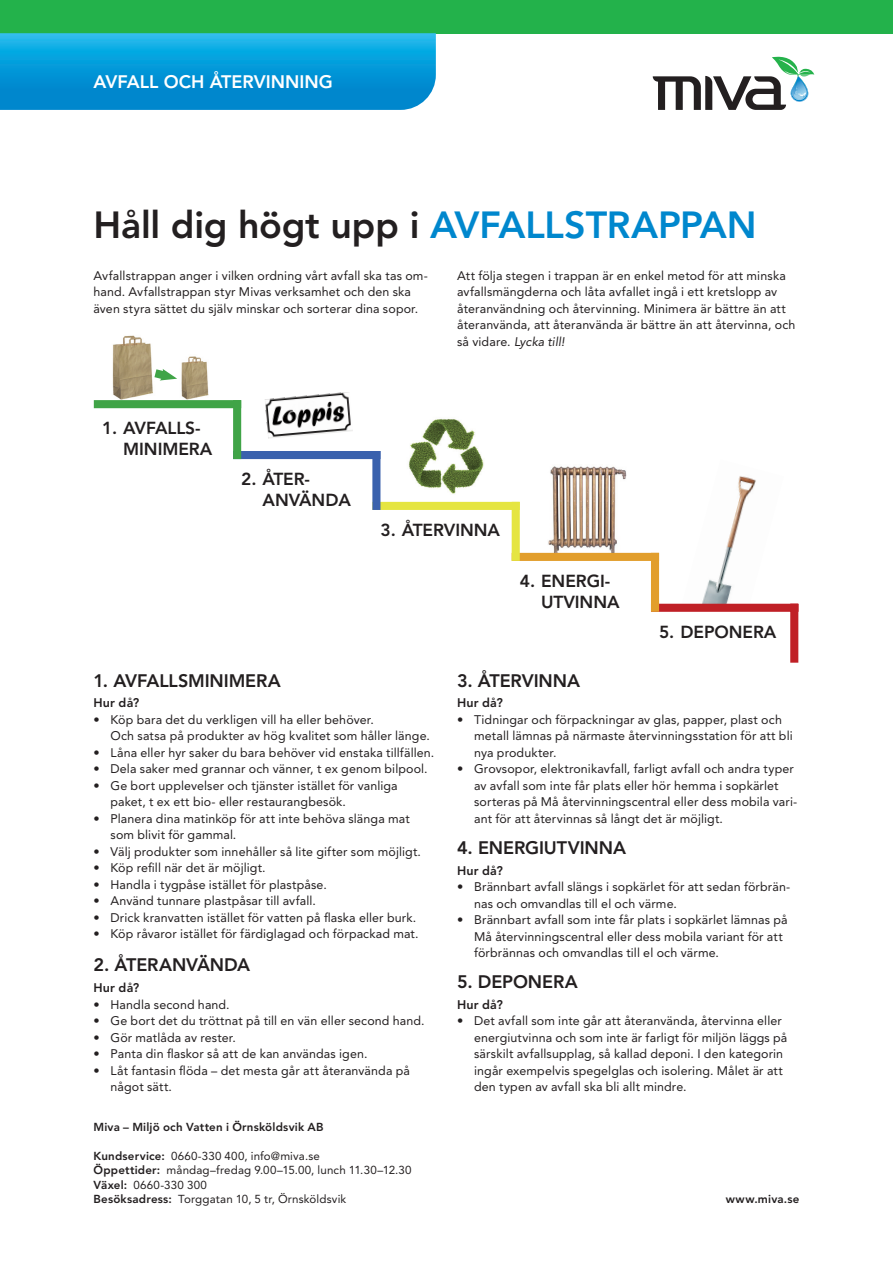
<style>
.page{position:relative;width:893px;height:1263px;background:#fff}
.page>*{position:absolute;margin:0;border:0;box-sizing:border-box;transform-origin:0 0}
.t1{font:800 37.5px "Avenir LT Std";letter-spacing:-.01em;color:#231f20}
.t2{font:800 18px "Avenir LT Std";letter-spacing:-.005em;color:#231f20}
.t3{font:800 18px "Avenir LT Std";color:#fff}
.t4{font:800 17.4px/20.9px "Avenir LT Std";letter-spacing:-.005em;color:#231f20}
.t5{font:12.45px/16.5px "Avenir LT Std";letter-spacing:.01em;color:#231f20}
.t6{font:800 12.45px "Avenir LT Std";letter-spacing:.015em;color:#231f20}
.t7{font:11.55px/14.5px "Avenir LT Std";letter-spacing:.015em;color:#231f20}
.t8{font:800 11.55px "Avenir LT Std";letter-spacing:.015em;color:#231f20}
.s1{color:#0087cd}
.s2{font-style:italic}
.s3{font-weight:300}
.s4{font-weight:800}
</style>
<div class="page">
<svg style="left:653px;top:57px;width:161px;height:53px"></svg>
<div style="left:0;top:0;width:893px;height:33px;background:#23b24b"></div>
<svg style="left:0;top:33px;width:436px;height:77px;background:#099bd9"></svg>
<img style="left:548px;top:466px;width:79px;height:87px">
<img style="left:680px;top:476px;width:104px;height:128px">
<img style="left:408px;top:418px;width:76px;height:76px">
<img style="left:265px;top:392px;width:88px;height:47px">
<img style="left:112px;top:335px;width:41px;height:65px">
<img style="left:181px;top:356px;width:28px;height:44px">
<div style="left:94px;top:400px;width:147px;height:8px;background:#40a447"></div>
<div style="left:233px;top:451px;width:147px;height:8px;background:#3a61ad"></div>
<div style="left:372px;top:502px;width:148px;height:8px;background:#e5e541"></div>
<div style="left:512px;top:553px;width:147px;height:8px;background:#e29e2c"></div>
<div style="left:651px;top:604px;width:147px;height:8px;background:#c02026"></div>
<div style="left:790px;top:604px;width:8px;height:58px;background:#c02026"></div>
<div style="left:651px;top:553px;width:8px;height:59px;background:#e29e2c"></div>
<div style="left:512px;top:502px;width:8px;height:59px;background:#e5e541"></div>
<div style="left:372px;top:451px;width:8px;height:59px;background:#3a61ad"></div>
<div style="left:233px;top:400px;width:8px;height:59px;background:#40a447"></div>
<svg style="left:146px;top:363px;width:31px;height:22px"></svg>
<h2 class="t3" style="left:94px;top:72px;width:241px">AVFALL OCH ÅTERVINNING</h2>
<h1 class="t1" style="left:94px;top:202px;width:664px">Håll dig högt upp i <span class="s1">AVFALLSTRAPPAN</span></h1>
<p class="t5" style="left:457px;top:267px;width:340px">Att följa stegen i trappan är en enkel metod för att minska avfallsmängderna och låta avfallet ingå i ett kretslopp av återanvändning och återvinning. Minimera är bättre än att återanvända, att återanvända är bättre än att återvinna, och så vidare. <span class="s2">Lycka till!</span></p>
<p class="t5" style="left:94px;top:267px;width:336px">Avfallstrappan anger i vilken ordning vårt avfall ska tas om&shy;hand. Avfallstrappan styr Mivas verksamhet och den ska även styra sättet du själv minskar och sorterar dina sopor.</p>
<h3 class="t4" style="left:123px;top:418px;width:90px;text-indent:-21px">1. AVFALLS-<br>MINIMERA</h3>
<h3 class="t4" style="left:263px;top:469px;width:90px;text-indent:-21px">2. ÅTER-<br>ANVÄNDA</h3>
<h3 class="t4" style="left:381px;top:520px;width:121px">3. ÅTERVINNA</h3>
<h3 class="t4" style="left:541px;top:571px;width:80px;text-indent:-21px">4. ENERGI-<br>UTVINNA</h3>
<h3 class="t4" style="left:659px;top:622px;width:119px">5. DEPONERA</h3>
<h2 class="t2" style="left:94px;top:670px;width:189px">1. AVFALLSMINIMERA</h2>
<p class="t6" style="left:94px;top:696px;width:47px">Hur då?</p>
<p class="t5" style="left:111px;top:711px;width:321px;text-indent:-17px"><span class="s3">•</span> Köp bara det du verkligen vill ha eller behöver.<br>Och satsa på produkter av hög kvalitet som håller länge.</p>
<p class="t5" style="left:94px;top:744px;width:342px"><span class="s3">•</span> Låna eller hyr saker du bara behöver vid enstaka tillfällen.</p>
<p class="t5" style="left:94px;top:761px;width:336px"><span class="s3">•</span> Dela saker med grannar och vänner, t ex genom bilpool.</p>
<p class="t5" style="left:111px;top:777px;width:289px;text-indent:-17px"><span class="s3">•</span> Ge bort upplevelser och tjänster istället för vanliga paket, t ex ett bio- eller restaurangbesök.</p>
<p class="t5" style="left:111px;top:810px;width:301px;text-indent:-17px"><span class="s3">•</span> Planera dina matinköp för att inte behöva slänga mat som blivit för gammal.</p>
<p class="t5" style="left:94px;top:843px;width:329px"><span class="s3">•</span> Välj produkter som innehåller så lite gifter som möjligt.</p>
<p class="t5" style="left:94px;top:860px;width:174px"><span class="s3">•</span> Köp refill när det är möjligt.</p>
<p class="t5" style="left:94px;top:876px;width:235px"><span class="s3">•</span> Handla i tygpåse istället för plastpåse.</p>
<p class="t5" style="left:94px;top:893px;width:224px"><span class="s3">•</span> Använd tunnare plastpåsar till avfall.</p>
<p class="t5" style="left:94px;top:909px;width:324px"><span class="s3">•</span> Drick kranvatten istället för vatten på flaska eller burk.</p>
<p class="t5" style="left:94px;top:926px;width:327px"><span class="s3">•</span> Köp råvaror istället för färdiglagad och förpackad mat.</p>
<h2 class="t2" style="left:94px;top:954px;width:158px">2. ÅTERANVÄNDA</h2>
<p class="t6" style="left:94px;top:980px;width:47px">Hur då?</p>
<p class="t5" style="left:94px;top:996px;width:138px"><span class="s3">•</span> Handla second hand.</p>
<p class="t5" style="left:94px;top:1012px;width:333px"><span class="s3">•</span> Ge bort det du tröttnat på till en vän eller second hand.</p>
<p class="t5" style="left:94px;top:1029px;width:144px"><span class="s3">•</span> Gör matlåda av rester.</p>
<p class="t5" style="left:94px;top:1045px;width:275px"><span class="s3">•</span> Panta din flaskor så att de kan användas igen.</p>
<p class="t5" style="left:111px;top:1062px;width:301px;text-indent:-17px"><span class="s3">•</span> Låt fantasin flöda – det mesta går att återanvända på något sätt.</p>
<p class="t8" style="left:94px;top:1120px;width:232px">Miva – Miljö och Vatten i Örnsköldsvik AB</p>
<p class="t7" style="left:94px;top:1148px;width:320px"><span class="s4">Kundservice:</span> 0660-330 400, info@miva.se<br><span class="s4">Öppettider:</span> måndag–fredag 9.00–15.00, lunch 11.30–12.30<br><span class="s4">Växel:</span> 0660-330 300<br><span class="s4">Besöksadress:</span> Torggatan 10, 5 tr, Örnsköldsvik</p>
<h2 class="t2" style="left:457px;top:670px;width:124px">3. ÅTERVINNA</h2>
<p class="t6" style="left:457px;top:696px;width:47px">Hur då?</p>
<p class="t5" style="left:474px;top:711px;width:320px;text-indent:-17px"><span class="s3">•</span> Tidningar och förpackningar av glas, papper, plast och metall lämnas på närmaste återvinningsstation för att bli nya produkter.</p>
<p class="t5" style="left:474px;top:761px;width:325px;text-indent:-17px"><span class="s3">•</span> Grovsopor, elektronikavfall, farligt avfall och andra typer av avfall som inte får plats eller hör hemma i sopkärlet sorteras på Må återvinningscentral eller dess mobila vari&shy;ant för att återvinnas så långt det är möjligt.</p>
<h2 class="t2" style="left:457px;top:837px;width:170px">4. ENERGIUTVINNA</h2>
<p class="t6" style="left:457px;top:863px;width:47px">Hur då?</p>
<p class="t5" style="left:474px;top:879px;width:318px;text-indent:-17px"><span class="s3">•</span> Brännbart avfall slängs i sopkärlet för att sedan förbrän&shy;nas och omvandlas till el och värme.</p>
<p class="t5" style="left:474px;top:912px;width:315px;text-indent:-17px"><span class="s3">•</span> Brännbart avfall som inte får plats i sopkärlet lämnas på<br>Må återvinningscentral eller dess mobila variant för att förbrännas och omvandlas till el och värme.</p>
<h2 class="t2" style="left:457px;top:971px;width:122px">5. DEPONERA</h2>
<p class="t6" style="left:457px;top:997px;width:47px">Hur då?</p>
<p class="t5" style="left:474px;top:1013px;width:315px;text-indent:-17px"><span class="s3">•</span> Det avfall som inte går att återanvända, återvinna eller energiutvinna och som inte är farligt för miljön läggs på särskilt avfallsupplag, så kallad deponi. I den kategorin ingår exempelvis spegelglas och isolering. Målet är att den typen av avfall ska bli allt mindre.</p>
<p class="t8" style="left:726px;top:1192px;width:75px">www.miva.se</p>
</div>
